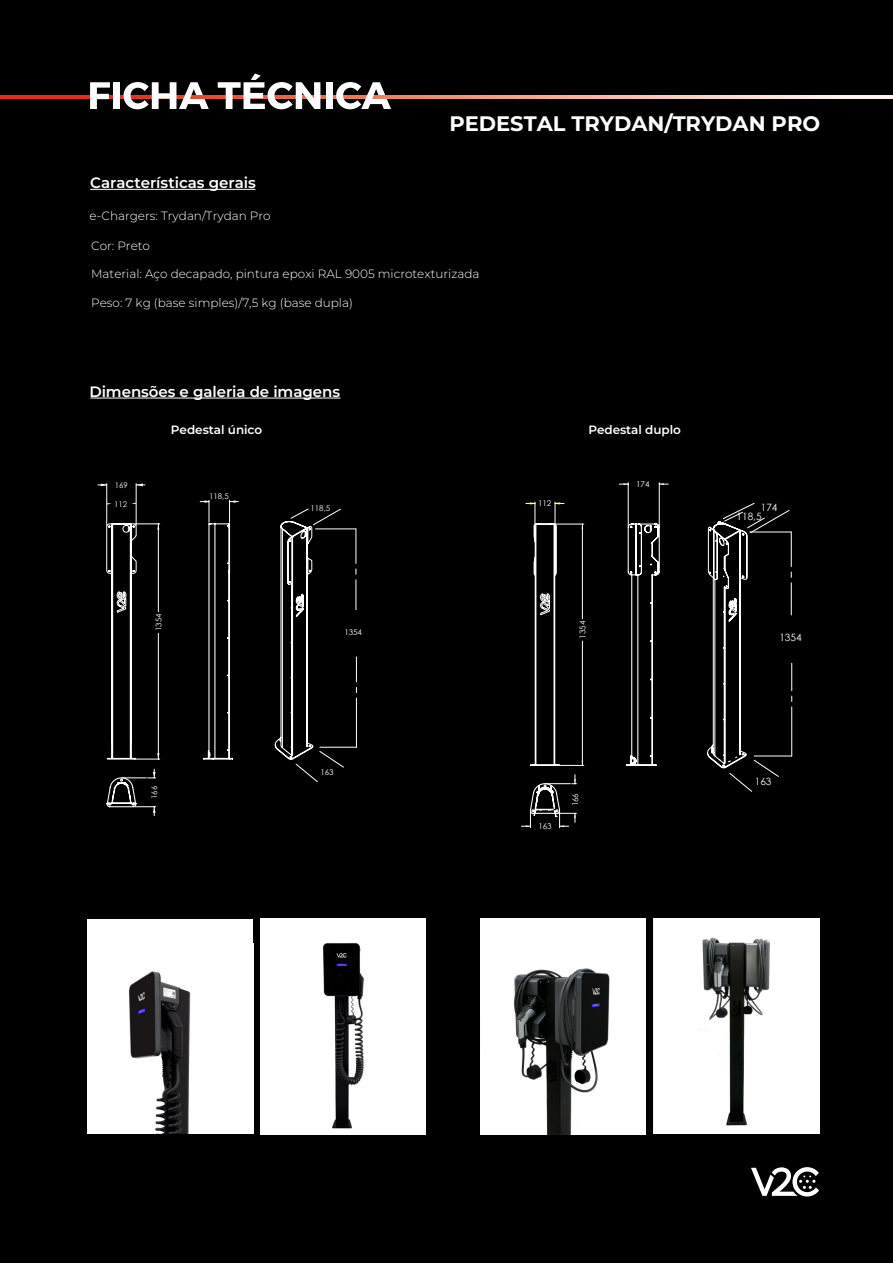
<style>
.page{position:relative;width:893px;height:1263px;background:#000}
.page>*{position:absolute;margin:0;border:0;box-sizing:border-box;transform-origin:0 0}
.t1{font:700 21px "Montserrat";color:#fff}
.t2{font:600 15px "Montserrat";letter-spacing:-.005em;color:#fff}
.t3{font:300 12px "Montserrat";color:#fff}
.t4{font:600 12px "Montserrat";letter-spacing:-.005em;color:#fff}
.t5{font:10.05px "Century Gothic";color:#fff}
.t6{font:8.1px "Century Gothic";color:#fff}
.t7{font:7.95px "Century Gothic";color:#fff}
.t8{font:7.8px "Century Gothic";color:#fff}
</style>
<div class="page">
<hr style="left:0;top:95px;width:110px;height:4px;background:#e42820">
<hr style="left:852px;top:95px;width:41px;height:4px;background:#fdf4f1">
<svg style="left:90px;top:74px;width:762px;height:35px"></svg>
<hr style="left:90px;top:189px;width:165px;height:1px;background:#fff">
<svg style="left:751px;top:1167px;width:68px;height:29px"></svg>
<hr style="left:628px;top:483px;width:1px;height:43px;background:#fff">
<hr style="left:659px;top:483px;width:1px;height:43px;background:#fff">
<svg style="left:619px;top:482px;width:49px;height:4px"></svg>
<svg style="left:526px;top:502px;width:58px;height:264px"></svg>
<svg style="left:707px;top:502px;width:85px;height:290px"></svg>
<svg style="left:626px;top:523px;width:34px;height:243px"></svg>
<svg style="left:521px;top:775px;width:56px;height:53px"></svg>
<svg style="left:274px;top:508px;width:83px;height:274px"></svg>
<svg style="left:106px;top:769px;width:50px;height:46px"></svg>
<svg style="left:98px;top:483px;width:140px;height:277px"></svg>
<hr style="left:136px;top:483px;width:1px;height:42px;background:#fff">
<hr style="left:106px;top:483px;width:1px;height:42px;background:#fff">
<hr style="left:90px;top:398px;width:250px;height:1px;background:#fff">
<img style="left:480px;top:919px;width:166px;height:215px">
<img style="left:653px;top:919px;width:166px;height:215px">
<img style="left:261px;top:919px;width:164px;height:215px">
<img style="left:88px;top:946px;width:165px;height:188px">
<div style="left:88px;top:919px;width:165px;height:27px;background:#fff"></div>
<h1 class="t1" style="left:449px;top:109px;width:372px">PEDESTAL TRYDAN/TRYDAN PRO</h1>
<p class="t2" style="left:90px;top:173px;width:167px">Características gerais</p>
<p class="t3" style="left:90px;top:208px;width:183px">e-Chargers: Trydan/Trydan Pro</p>
<p class="t3" style="left:91px;top:237px;width:60px">Cor: Preto</p>
<p class="t3" style="left:91px;top:266px;width:390px">Material: Aço decapado, pintura epoxi RAL 9005 microtexturizada</p>
<p class="t3" style="left:91px;top:295px;width:263px">Peso: 7 kg (base simples)/7,5 kg (base dupla)</p>
<p class="t2" style="left:89px;top:382px;width:252px">Dimensões e galeria de imagens</p>
<p class="t8" style="left:115px;top:480px;width:15px">169</p>
<p class="t8" style="left:114px;top:498px;width:15px">112</p>
<p class="t4" style="left:171px;top:421px;width:93px">Pedestal único</p>
<p class="t4" style="left:588px;top:421px;width:94px">Pedestal duplo</p>
<p class="t8" style="left:209px;top:490px;width:21px">118,5</p>
<p class="t7" style="left:310px;top:502px;width:21px">118,5</p>
<p class="t6" style="left:538px;top:498px;width:15px">112</p>
<p class="t6" style="left:636px;top:479px;width:15px">174</p>
<p class="t8" style="left:153px;top:631px;width:19px;rotate:-90deg">1354</p>
<p class="t7" style="left:344px;top:626px;width:19px">1354</p>
<p class="t6" style="left:577px;top:639px;width:19px;rotate:-90deg">1354</p>
<p class="t8" style="left:149px;top:799px;width:15px;rotate:-90deg">166</p>
<p class="t7" style="left:320px;top:767px;width:15px">163</p>
<p class="t6" style="left:538px;top:821px;width:15px">163</p>
<p class="t6" style="left:569px;top:806px;width:15px;rotate:-90deg">166</p>
<p class="t5" style="left:761px;top:500px;width:18px">174</p>
<p class="t5" style="left:736px;top:510px;width:27px">118,5</p>
<p class="t5" style="left:779px;top:630px;width:24px">1354</p>
<p class="t5" style="left:755px;top:774px;width:18px">163</p>
</div>
